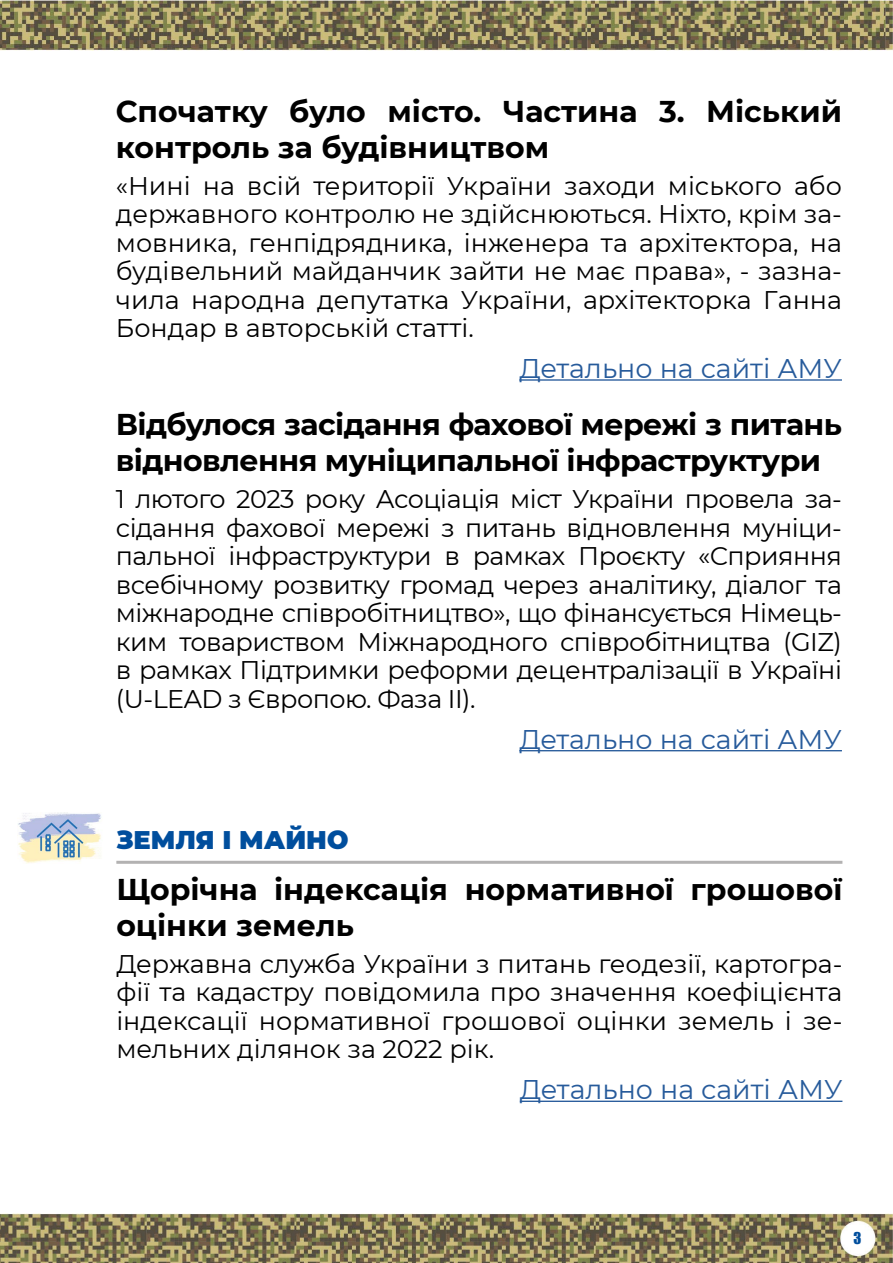
<style>
.page{position:relative;width:893px;height:1263px;background:#fff}
.page>*{position:absolute;margin:0;border:0;box-sizing:border-box;transform-origin:0 0}
.t1{font:700 30px/36px "Montserrat";letter-spacing:-.005em;color:#000}
.t2{font:27px "Montserrat";color:#275b9b}
.t3{font:25.5px/28.5px "Montserrat";color:#000;text-align:justify}
.t4{font:900 25.5px "Montserrat";color:#004e9d}
.t5{font:15px "Impact";color:#004e9d}
</style>
<div class="page">
<img style="left:0;top:0;width:893px;height:50px">
<img style="left:0;top:1213px;width:893px;height:50px">
<hr style="left:519px;top:379px;width:323px;height:2px;background:#275b9b">
<hr style="left:519px;top:750px;width:323px;height:1px;background:#275b9b">
<img style="left:18px;top:812px;width:83px;height:51px">
<hr style="left:116px;top:861px;width:726px;height:3px;background:#b3b2b2">
<hr style="left:520px;top:1100px;width:322px;height:2px;background:#275b9b">
<p class="t1" style="left:116px;top:91px;width:728px">Спочатку було місто. Частина 3. Міський контроль за будівництвом</p>
<p class="t3" style="left:116px;top:170px;width:728px">«Нині на всій території України заходи міського або державного контролю не здійснюються. Ніхто, крім за&shy;мовника, генпідрядника, інженера та архітектора, на будівельний майданчик зайти не має права», - зазна&shy;чила народна депутатка України, архітекторка Ганна Бондар в авторській статті.</p>
<p class="t2" style="left:519px;top:350px;width:324px">Детально на сайті АМУ</p>
<p class="t1" style="left:116px;top:405px;width:728px">Відбулося засідання фахової мережі з питань відновлення муніципальної інфраструктури</p>
<p class="t3" style="left:116px;top:484px;width:728px">1 лютого 2023 року Асоціація міст України провела за&shy;сідання фахової мережі з питань відновлення муніци&shy;пальної інфраструктури в рамках Проєкту «Сприяння всебічному розвитку громад через аналітику, діалог та міжнародне співробітництво», що фінансується Німець&shy;ким товариством Міжнародного співробітництва (GIZ) в рамках Підтримки реформи децентралізації в Україні (U-LEAD з Європою. Фаза II).</p>
<p class="t2" style="left:519px;top:720px;width:324px">Детально на сайті АМУ</p>
<p class="t4" style="left:116px;top:821px;width:233px">ЗЕМЛЯ І МАЙНО</p>
<p class="t1" style="left:116px;top:870px;width:728px">Щорічна індексація нормативної грошової оцінки земель</p>
<p class="t3" style="left:116px;top:949px;width:728px">Державна служба України з питань геодезії, картогра&shy;фії та кадастру повідомила про значення коефіцієнта індексації нормативної грошової оцінки земель і зе&shy;мельних ділянок за 2022 рік.</p>
<p class="t2" style="left:520px;top:1071px;width:324px">Детально на сайті АМУ</p>
<p class="t5" style="left:853px;top:1226px;width:9px">3</p>
</div>
